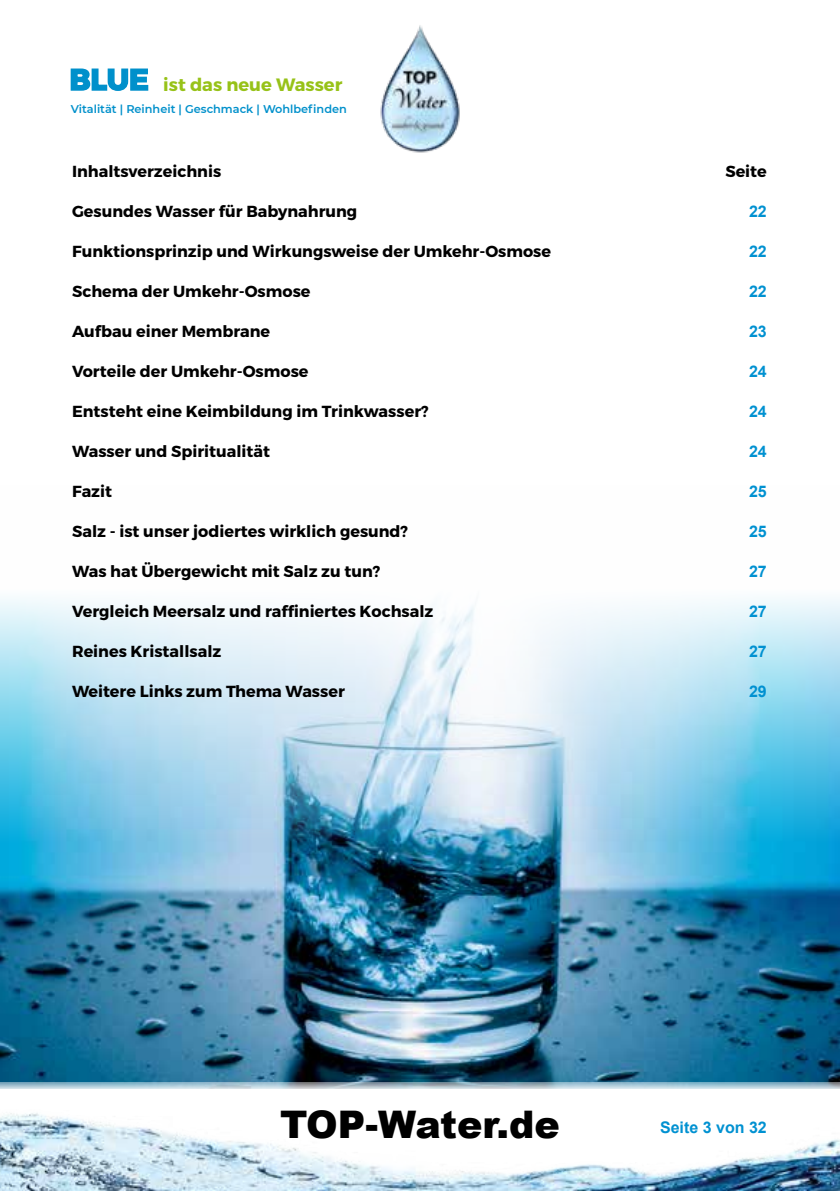
<style>
.page{position:relative;width:840px;height:1191px;background:#fff}
.page>*{position:absolute;margin:0;border:0;box-sizing:border-box;transform-origin:0 0}
.t1{font:900 38px "Arial";color:#000}
.t2{font:700 18px "Montserrat";color:#97c218}
.t3{font:700 16px "Montserrat";color:#000}
.t4{font:700 16px "Arial";color:#0091d1}
.t5{font:600 11.2px "Montserrat";color:#0090cb}
.s1{font-size:29.2px;color:#0090cb}
</style>
<div class="page">
<img style="left:0;top:1113px;width:839px;height:78px">
<img style="left:380px;top:25px;width:80px;height:128px">
<img style="left:0;top:598px;width:839px;height:483px">
<svg style="left:70px;top:68px;width:79px;height:23px"></svg>
<svg style="left:0;top:1081px;width:839px;height:8px;background:#95b4c4"></svg>
<p class="t2" style="left:69px;top:73px;width:274px"><span class="s1">BLUE</span> ist das neue Wasser</p>
<p class="t5" style="left:71px;top:101px;width:277px">Vitalität | Reinheit | Geschmack | Wohlbefinden</p>
<p class="t3" style="left:72px;top:161px;width:151px">Inhaltsverzeichnis</p>
<p class="t3" style="left:725px;top:161px;width:43px">Seite</p>
<p class="t3" style="left:72px;top:201px;width:286px">Gesundes Wasser für Babynahrung</p>
<p class="t4" style="left:748px;top:200px;width:19px">22</p>
<p class="t3" style="left:72px;top:241px;width:480px">Funktionsprinzip und Wirkungsweise der Umkehr-Osmose</p>
<p class="t4" style="left:748px;top:240px;width:19px">22</p>
<p class="t3" style="left:72px;top:281px;width:240px">Schema der Umkehr-Osmose</p>
<p class="t4" style="left:748px;top:280px;width:19px">22</p>
<p class="t3" style="left:72px;top:321px;width:199px">Aufbau einer Membrane</p>
<p class="t4" style="left:748px;top:320px;width:19px">23</p>
<p class="t3" style="left:72px;top:361px;width:238px">Vorteile der Umkehr-Osmose</p>
<p class="t4" style="left:748px;top:360px;width:19px">24</p>
<p class="t3" style="left:72px;top:401px;width:358px">Entsteht eine Keimbildung im Trinkwasser?</p>
<p class="t4" style="left:748px;top:400px;width:19px">24</p>
<p class="t3" style="left:72px;top:441px;width:199px">Wasser und Spiritualität</p>
<p class="t4" style="left:748px;top:440px;width:19px">24</p>
<p class="t3" style="left:72px;top:481px;width:41px">Fazit</p>
<p class="t4" style="left:748px;top:480px;width:19px">25</p>
<p class="t3" style="left:72px;top:521px;width:337px">Salz - ist unser jodiertes wirklich gesund?</p>
<p class="t4" style="left:748px;top:520px;width:19px">25</p>
<p class="t3" style="left:72px;top:561px;width:309px">Was hat Übergewicht mit Salz zu tun?</p>
<p class="t4" style="left:748px;top:560px;width:19px">27</p>
<p class="t3" style="left:72px;top:601px;width:363px">Vergleich Meersalz und raffiniertes Kochsalz</p>
<p class="t4" style="left:748px;top:600px;width:19px">27</p>
<p class="t3" style="left:72px;top:641px;width:151px">Reines Kristallsalz</p>
<p class="t4" style="left:748px;top:640px;width:19px">27</p>
<p class="t3" style="left:72px;top:681px;width:274px">Weitere Links zum Thema Wasser</p>
<p class="t4" style="left:748px;top:680px;width:19px">29</p>
<h1 class="t1" style="left:280px;top:1097px;width:281px">TOP-Water.de</h1>
<p class="t4" style="left:659px;top:1116px;width:108px">Seite 3 von 32</p>
</div>
